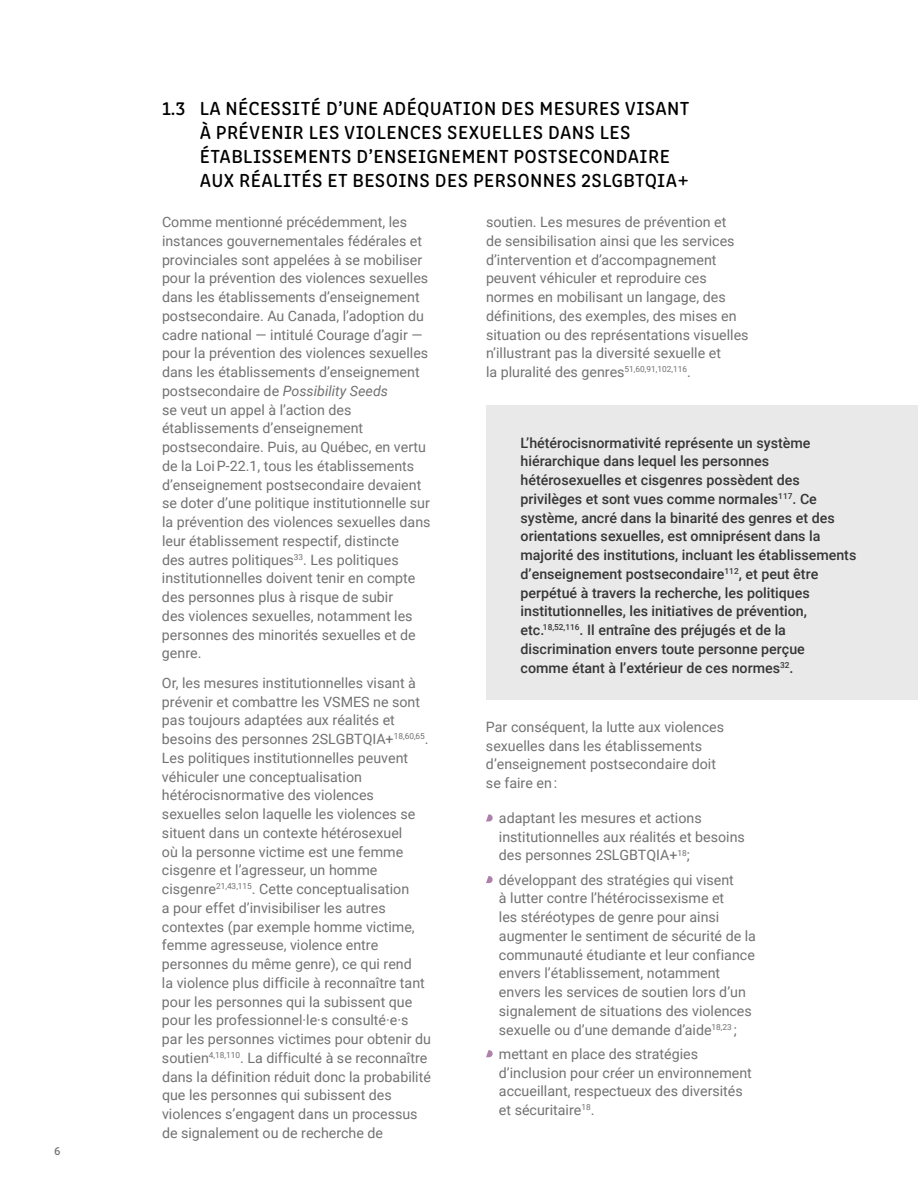
<style>
.page{position:relative;width:918px;height:1188px;background:#fff}
.page>*{position:absolute;margin:0;border:0;box-sizing:border-box;transform-origin:0 0}
.t1{font:19.5px/24px "Clone Rounded Me";letter-spacing:.02em;color:#000}
.t2{font:14.25px/18.8px "Roboto";color:#727273}
.t3{font:500 14.25px/18.8px "Roboto";color:#363636}
.t4{font:12px "Clone Rounded Me";color:#727273}
.s1{font-style:italic}
</style>
<div class="page">
<svg style="left:486px;top:814px;width:7px;height:7px"></svg>
<svg style="left:486px;top:876px;width:7px;height:7px"></svg>
<svg style="left:486px;top:1050px;width:7px;height:7px"></svg>
<div style="left:486px;top:406px;width:432px;height:294px;background:#e9e9ea"></div>
<p class="t4" style="left:54px;top:1142px;width:8px">6</p>
<h1 class="t1" style="left:200px;top:95px;width:491px;text-indent:-38px">1.3 LA NÉCESSITÉ D’UNE ADÉQUATION DES MESURES VISANT À PRÉVENIR LES VIOLENCES SEXUELLES DANS LES ÉTABLISSEMENTS D’ENSEIGNEMENT POSTSECONDAIRE AUX RÉALITÉS ET BESOINS DES PERSONNES 2SLGBTQIA+</h1>
<p class="t2" style="left:162px;top:212px;width:270px">Comme mentionné précédemment, les instances gouvernementales fédérales et provinciales sont appelées à se mobiliser pour la prévention des violences sexuelles dans les établissements d’enseignement postsecondaire. Au Canada, l’adoption du cadre national — intitulé Courage d’agir — pour la prévention des violences sexuelles dans les établissements d’enseignement postsecondaire de <span class="s1">Possibility Seeds<br></span>se veut un appel à l’action des établissements d’enseignement postsecondaire. Puis, au Québec, en vertu de la Loi P-22.1, tous les établissements d’enseignement postsecondaire devaient se doter d’une politique institutionnelle sur la prévention des violences sexuelles dans leur établissement respectif, distincte<br>des autres politiques<sup>33</sup>. Les politiques institutionnelles doivent tenir en compte des personnes plus à risque de subir<br>des violences sexuelles, notamment les personnes des minorités sexuelles et de genre.</p>
<p class="t2" style="left:162px;top:673px;width:271px">Or, les mesures institutionnelles visant à prévenir et combattre les VSMES ne sont pas toujours adaptées aux réalités et besoins des personnes 2SLGBTQIA+<sup>18,60,65</sup>.<br>Les politiques institutionnelles peuvent véhiculer une conceptualisation hétérocisnormative des violences sexuelles selon laquelle les violences se situent dans un contexte hétérosexuel<br>où la personne victime est une femme cisgenre et l’agresseur, un homme cisgenre<sup>21,43,115</sup>. Cette conceptualisation<br>a pour effet d’invisibiliser les autres contextes (par exemple homme victime, femme agresseuse, violence entre personnes du même genre), ce qui rend<br>la violence plus difficile à reconnaître tant pour les personnes qui la subissent que pour les professionnel·le·s consulté·e·s par les personnes victimes pour obtenir du soutien<sup>4,18,110</sup>. La difficulté à se reconnaître dans la définition réduit donc la probabilité que les personnes qui subissent des violences s’engagent dans un processus de signalement ou de recherche de</p>
<p class="t2" style="left:486px;top:212px;width:264px">soutien. Les mesures de prévention et<br>de sensibilisation ainsi que les services d’intervention et d’accompagnement peuvent véhiculer et reproduire ces normes en mobilisant un langage, des définitions, des exemples, des mises en situation ou des représentations visuelles n’illustrant pas la diversité sexuelle et<br>la pluralité des genres<sup>51,60,91,102,116</sup>.</p>
<p class="t3" style="left:521px;top:433px;width:337px">L’hétérocisnormativité représente un système hiérarchique dans lequel les personnes hétérosexuelles et cisgenres possèdent des privilèges et sont vues comme normales<sup>117</sup>. Ce système, ancré dans la binarité des genres et des orientations sexuelles, est omniprésent dans la majorité des institutions, incluant les établissements d’enseignement postsecondaire<sup>112</sup>, et peut être perpétué à travers la recherche, les politiques institutionnelles, les initiatives de prévention, etc.<sup>18,52,116</sup>. Il entraîne des préjugés et de la discrimination envers toute personne perçue comme étant à l’extérieur de ces normes<sup>32</sup>.</p>
<p class="t2" style="left:486px;top:717px;width:240px">Par conséquent, la lutte aux violences sexuelles dans les établissements d’enseignement postsecondaire doit se faire en :</p>
<p class="t2" style="left:499px;top:808px;width:248px">adaptant les mesures et actions institutionnelles aux réalités et besoins des personnes 2SLGBTQIA+<sup>18</sup>;</p>
<p class="t2" style="left:499px;top:870px;width:259px">développant des stratégies qui visent<br>à lutter contre l’hétérocissexisme et<br>les stéréotypes de genre pour ainsi augmenter le sentiment de sécurité de la communauté étudiante et leur confiance envers l’établissement, notamment envers les services de soutien lors d’un signalement de situations des violences sexuelle ou d’une demande d’aide<sup>18,23</sup> ;</p>
<p class="t2" style="left:499px;top:1044px;width:255px">mettant en place des stratégies d’inclusion pour créer un environnement accueillant, respectueux des diversités et sécuritaire<sup>18</sup>.</p>
</div>
